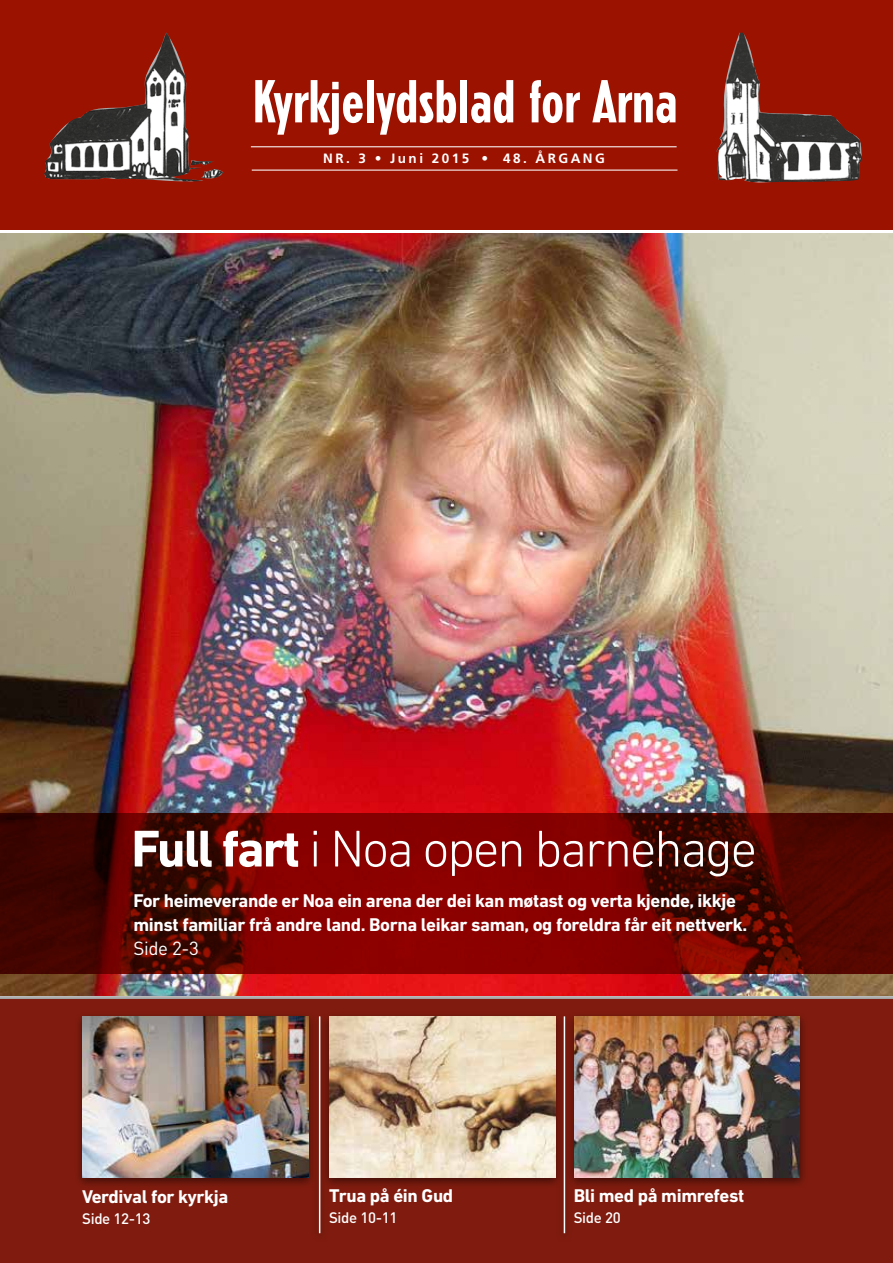
<style>
.page{position:relative;width:893px;height:1263px;background:#fff}
.page>*{position:absolute;margin:0;border:0;box-sizing:border-box;transform-origin:0 0}
.t1{font:700 condensed 60px "Erbar";color:#fff}
.t2{font:300 52.5px "DIN Next LT Pro";letter-spacing:-.04em;color:#fff}
.t3{font:700 18.75px/24px "DIN Next LT Pro";letter-spacing:-.02em;color:#fff}
.t4{font:18.75px "DIN";color:#fff}
.t5{font:500 15px "DIN";letter-spacing:-.02em;color:#fff}
.t6{font:700 13.5px "Frutiger";letter-spacing:.185em;color:#fff}
.s1{font-weight:700}
</style>
<div class="page">
<div style="left:0;top:0;width:893px;height:230px;background:#9c1200"></div>
<div style="left:0;top:999px;width:893px;height:264px;background:#801c0f"></div>
<img style="left:44px;top:33px;width:179px;height:149px">
<img style="left:716px;top:33px;width:146px;height:150px">
<hr style="left:252px;top:170px;width:425px;height:1px;background:#fff">
<hr style="left:251px;top:146px;width:426px;height:1px;background:#fff">
<div style="left:74px;top:1011px;width:242px;height:178px;background:#000;opacity:.5"></div>
<img style="left:83px;top:1016px;width:225px;height:161px">
<div style="left:311px;top:1012px;width:18px;height:232px;background:#000;opacity:.5"></div>
<hr style="left:319px;top:1016px;width:1px;height:217px;background:#fff">
<div style="left:321px;top:1011px;width:242px;height:178px;background:#000;opacity:.5"></div>
<img style="left:330px;top:1016px;width:225px;height:161px">
<div style="left:556px;top:1012px;width:18px;height:232px;background:#000;opacity:.5"></div>
<hr style="left:564px;top:1016px;width:1px;height:217px;background:#fff">
<div style="left:566px;top:1011px;width:242px;height:178px;background:#000;opacity:.5"></div>
<img style="left:574px;top:1016px;width:226px;height:161px">
<img style="left:0;top:234px;width:893px;height:761px">
<svg style="left:0;top:813px;width:893px;height:161px;background:#660300"></svg>
<h1 class="t1" style="left:253px;top:66px;width:426px">Kyrkjelydsblad for Arna</h1>
<p class="t6" style="left:323px;top:151px;width:283px">NR. 3 • Juni 2015 • 48. ÅRGANG</p>
<h2 class="t2" style="left:131px;top:818px;width:627px"><span class="s1">Full fart</span> i Noa open barnehage</h2>
<p class="t3" style="left:133px;top:889px;width:615px">For heimeverande er Noa ein arena der dei kan møtast og verta kjende, ikkje minst familiar frå andre land. Borna leikar saman, og foreldra får eit nettverk.</p>
<p class="t4" style="left:133px;top:937px;width:67px">Side 2-3</p>
<p class="t3" style="left:82px;top:1185px;width:148px">Verdival for kyrkja</p>
<p class="t5" style="left:82px;top:1209px;width:70px">Side 12-13</p>
<p class="t3" style="left:329px;top:1183px;width:126px">Trua på éin Gud</p>
<p class="t5" style="left:329px;top:1208px;width:70px">Side 10-11</p>
<p class="t3" style="left:574px;top:1183px;width:172px">Bli med på mimrefest</p>
<p class="t5" style="left:574px;top:1208px;width:48px">Side 20</p>
</div>
